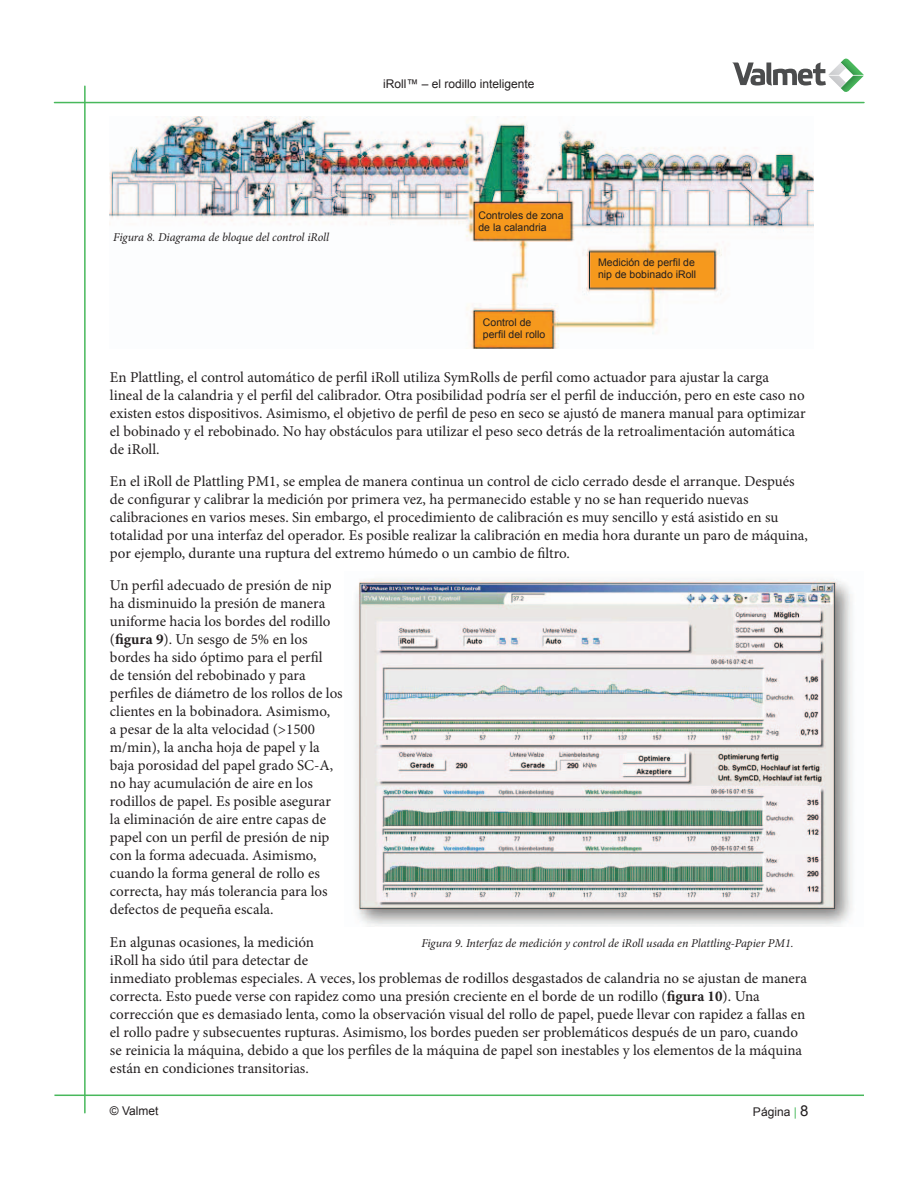
<style>
.page{position:relative;width:918px;height:1188px;background:#fff}
.page>*{position:absolute;margin:0;border:0;box-sizing:border-box;transform-origin:0 0}
.t1{font:15px/18px "Minion Pro";color:#231f20}
.t2{font:italic 12px "Minion Pro";letter-spacing:-.005em;color:#231f20}
.t3{font:12px "Arial";color:#231f20}
.t4{font:10.5px/12px "Arial";color:#231f20}
.s1{font-weight:700}
.s2{color:#48b85c}
.s3{font-size:15px}
</style>
<div class="page">
<hr style="left:54px;top:102px;width:810px;height:1px;background:#48b85c">
<hr style="left:54px;top:1095px;width:810px;height:1px;background:#48b85c">
<hr style="left:84px;top:86px;width:2px;height:1027px;background:#48b85c">
<svg style="left:732px;top:59px;width:132px;height:33px"></svg>
<img style="left:110px;top:117px;width:704px;height:231px">
<img style="left:355px;top:578px;width:498px;height:348px">
<p class="t2" style="left:113px;top:229px;width:217px">Figura 8. Diagrama de bloque del control iRoll</p>
<p class="t3" style="left:383px;top:76px;width:153px">iRoll™ – el rodillo inteligente</p>
<p class="t4" style="left:478px;top:209px;width:87px">Controles de zona de la calandria</p>
<p class="t4" style="left:483px;top:316px;width:64px">Control de perfil del rollo</p>
<p class="t4" style="left:598px;top:257px;width:100px">Medición de perfil de nip de bobinado iRoll</p>
<p class="t1" style="left:110px;top:369px;width:697px">En Plattling, el control automático de perfil iRoll utiliza SymRolls de perfil como actuador para ajustar la carga<br>lineal de la calandria y el perfil del calibrador. Otra posibilidad podría ser el perfil de inducción, pero en este caso no existen estos dispositivos. Asimismo, el objetivo de perfil de peso en seco se ajustó de manera manual para optimizar el bobinado y el rebobinado. No hay obstáculos para utilizar el peso seco detrás de la retroalimentación automática de iRoll.</p>
<p class="t1" style="left:110px;top:473px;width:699px">En el iRoll de Plattling PM1, se emplea de manera continua un control de ciclo cerrado desde el arranque. Después de configurar y calibrar la medición por primera vez, ha permanecido estable y no se han requerido nuevas calibraciones en varios meses. Sin embargo, el procedimiento de calibración es muy sencillo y está asistido en su totalidad por una interfaz del operador. Es posible realizar la calibración en media hora durante un paro de máquina, por ejemplo, durante una ruptura del extremo húmedo o un cambio de filtro.</p>
<p class="t1" style="left:110px;top:577px;width:234px">Un perfil adecuado de presión de nip ha disminuido la presión de manera uniforme hacia los bordes del rodillo (<span class="s1">figura 9</span>). Un sesgo de 5% en los bordes ha sido óptimo para el perfil<br>de tensión del rebobinado y para perfiles de diámetro de los rollos de los clientes en la bobinadora. Asimismo,<br>a pesar de la alta velocidad (&gt;1500 m/min), la ancha hoja de papel y la baja porosidad del papel grado SC-A, no hay acumulación de aire en los rodillos de papel. Es posible asegurar la eliminación de aire entre capas de papel con un perfil de presión de nip con la forma adecuada. Asimismo, cuando la forma general de rollo es correcta, hay más tolerancia para los defectos de pequeña escala.</p>
<p class="t1" style="left:110px;top:933px;width:699px">En algunas ocasiones, la medición<br>iRoll ha sido útil para detectar de<br>inmediato problemas especiales. A veces, los problemas de rodillos desgastados de calandria no se ajustan de manera correcta. Esto puede verse con rapidez como una presión creciente en el borde de un rodillo (<span class="s1">figura 10</span>). Una corrección que es demasiado lenta, como la observación visual del rollo de papel, puede llevar con rapidez a fallas en el rollo padre y subsecuentes rupturas. Asimismo, los bordes pueden ser problemáticos después de un paro, cuando se reinicia la máquina, debido a que los perfiles de la máquina de papel son inestables y los elementos de la máquina están en condiciones transitorias.</p>
<p class="t2" style="left:421px;top:935px;width:374px">Figura 9. Interfaz de medición y control de iRoll usada en Plattling-Papier PM1.</p>
<p class="t3" style="left:110px;top:1103px;width:50px">© Valmet</p>
<p class="t3" style="left:753px;top:1104px;width:57px">Página <span class="s2">|</span> <span class="s3">8</span></p>
</div>
